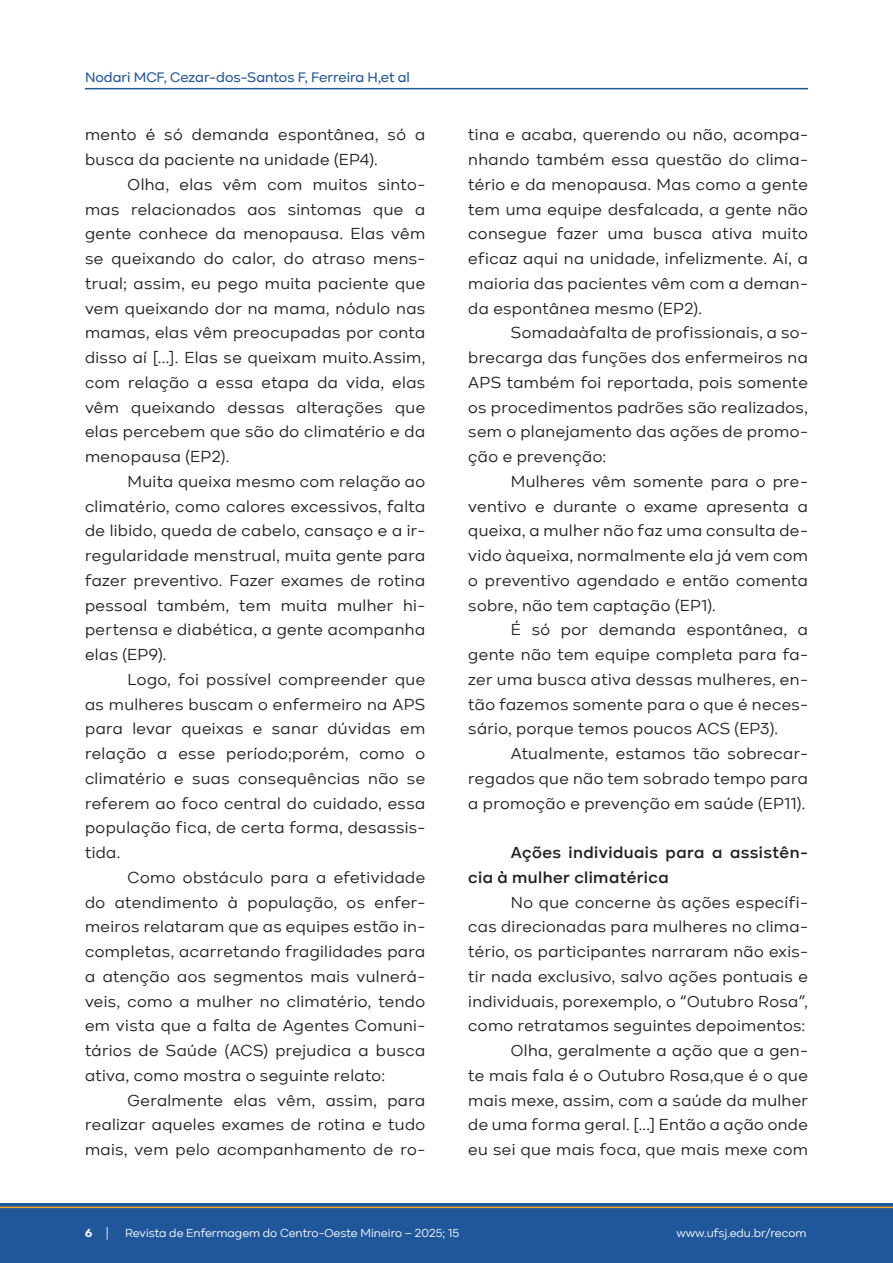
<style>
.page{position:relative;width:893px;height:1263px;background:#fff}
.page>*{position:absolute;margin:0;border:0;box-sizing:border-box;transform-origin:0 0}
.Texto_artigo{font:16.5px/24.8px "Kinetika";letter-spacing:.025em;color:#231f20;text-align:justify}
.Texto_artigo-2{font:600 16.5px/24.8px "Kinetika";letter-spacing:.025em;color:#231f20}
.t1{font:500 14.25px "Kinetika";color:#20579b}
.t2{font:12px "Kinetika";color:#fff}
.t3{font:700 12px "Kinetika";color:#fff}
.s1{font-weight:400}
</style>
<div class="page">
<div style="left:0;top:1203px;width:893px;height:60px;background:#20579b"></div>
<hr style="left:0;top:1206px;width:893px;height:2px;background:#f9a42e">
<hr style="left:85px;top:88px;width:723px;height:1px;background:#20579b">
<p class="t1" style="left:85px;top:69px;width:326px">Nodari MCF, Cezar-dos-Santos F, Ferreira H,et al</p>
<p class="Texto_artigo" style="left:85px;top:122px;width:342px">mento é só demanda espontânea, só a busca da paciente na unidade (EP4).</p>
<p class="Texto_artigo" style="left:85px;top:172px;width:342px;text-indent:43px">Olha, elas vêm com muitos sinto&shy;mas relacionados aos sintomas que a gente conhece da menopausa. Elas vêm se queixando do calor, do atraso mens&shy;trual; assim, eu pego muita paciente que vem queixando dor na mama, nódulo nas mamas, elas vêm preocupadas por conta disso aí [...]. Elas se queixam muito.Assim, com relação a essa etapa da vida, elas vêm queixando dessas alterações que elas percebem que são do climatério e da menopausa (EP2).</p>
<p class="Texto_artigo" style="left:85px;top:469px;width:342px;text-indent:43px">Muita queixa mesmo com relação ao climatério, como calores excessivos, falta de libido, queda de cabelo, cansaço e a ir&shy;regularidade menstrual, muita gente para fazer preventivo. Fazer exames de rotina pessoal também, tem muita mulher hi&shy;pertensa e diabética, a gente acompanha elas (EP9).</p>
<p class="Texto_artigo" style="left:85px;top:667px;width:342px;text-indent:43px">Logo, foi possível compreender que as mulheres buscam o enfermeiro na APS para levar queixas e sanar dúvidas em relação a esse período;porém, como o climatério e suas consequências não se referem ao foco central do cuidado, essa população fica, de certa forma, desassis&shy;tida.</p>
<p class="Texto_artigo" style="left:85px;top:865px;width:342px;text-indent:43px">Como obstáculo para a efetividade do atendimento à população, os enfer&shy;meiros relataram que as equipes estão in&shy;completas, acarretando fragilidades para a atenção aos segmentos mais vulnerá&shy;veis, como a mulher no climatério, tendo em vista que a falta de Agentes Comuni&shy;tários de Saúde (ACS) prejudica a busca ativa, como mostra o seguinte relato:</p>
<p class="Texto_artigo" style="left:85px;top:1088px;width:342px;text-indent:43px">Geralmente elas vêm, assim, para realizar aqueles exames de rotina e tudo mais, vem pelo acompanhamento de ro-</p>
<p class="Texto_artigo" style="left:468px;top:122px;width:341px">tina e acaba, querendo ou não, acompa&shy;nhando também essa questão do clima&shy;tério e da menopausa. Mas como a gente tem uma equipe desfalcada, a gente não consegue fazer uma busca ativa muito eficaz aqui na unidade, infelizmente. Aí, a maioria das pacientes vêm com a deman&shy;da espontânea mesmo (EP2).</p>
<p class="Texto_artigo" style="left:468px;top:320px;width:341px;text-indent:43px">Somadaàfalta de profissionais, a so&shy;brecarga das funções dos enfermeiros na APS também foi reportada, pois somente os procedimentos padrões são realizados, sem o planejamento das ações de promo&shy;ção e prevenção:</p>
<p class="Texto_artigo" style="left:468px;top:469px;width:341px;text-indent:43px">Mulheres vêm somente para o pre&shy;ventivo e durante o exame apresenta a queixa, a mulher não faz uma consulta de&shy;vido àqueixa, normalmente ela já vem com o preventivo agendado e então comenta sobre, não tem captação (EP1).</p>
<p class="Texto_artigo" style="left:468px;top:617px;width:341px;text-indent:43px">É só por demanda espontânea, a gente não tem equipe completa para fa&shy;zer uma busca ativa dessas mulheres, en&shy;tão fazemos somente para o que é neces&shy;sário, porque temos poucos ACS (EP3).</p>
<p class="Texto_artigo" style="left:468px;top:741px;width:341px;text-indent:43px">Atualmente, estamos tão sobrecar&shy;regados que não tem sobrado tempo para a promoção e prevenção em saúde (EP11).</p>
<p class="Texto_artigo-2" style="left:468px;top:840px;width:341px;text-indent:43px">Ações individuais para a assistên&shy;cia à mulher climatérica</p>
<p class="Texto_artigo" style="left:468px;top:890px;width:341px;text-indent:43px">No que concerne às ações específi&shy;cas direcionadas para mulheres no clima&shy;tério, os participantes narraram não exis&shy;tir nada exclusivo, salvo ações pontuais e individuais, porexemplo, o “Outubro Rosa”, como retratamos seguintes depoimentos:</p>
<p class="Texto_artigo" style="left:468px;top:1038px;width:341px;text-indent:43px">Olha, geralmente a ação que a gen&shy;te mais fala é o Outubro Rosa,que é o que mais mexe, assim, com a saúde da mulher de uma forma geral. [...] Então a ação onde eu sei que mais foca, que mais mexe com</p>
<p class="t3" style="left:85px;top:1225px;width:25px">6 <span class="s1">|</span></p>
<p class="t2" style="left:125px;top:1226px;width:336px">Revista de Enfermagem do Centro-Oeste Mineiro – 2025; 15</p>
<p class="t2" style="left:676px;top:1226px;width:132px">www.ufsj.edu.br/recom</p>
</div>
